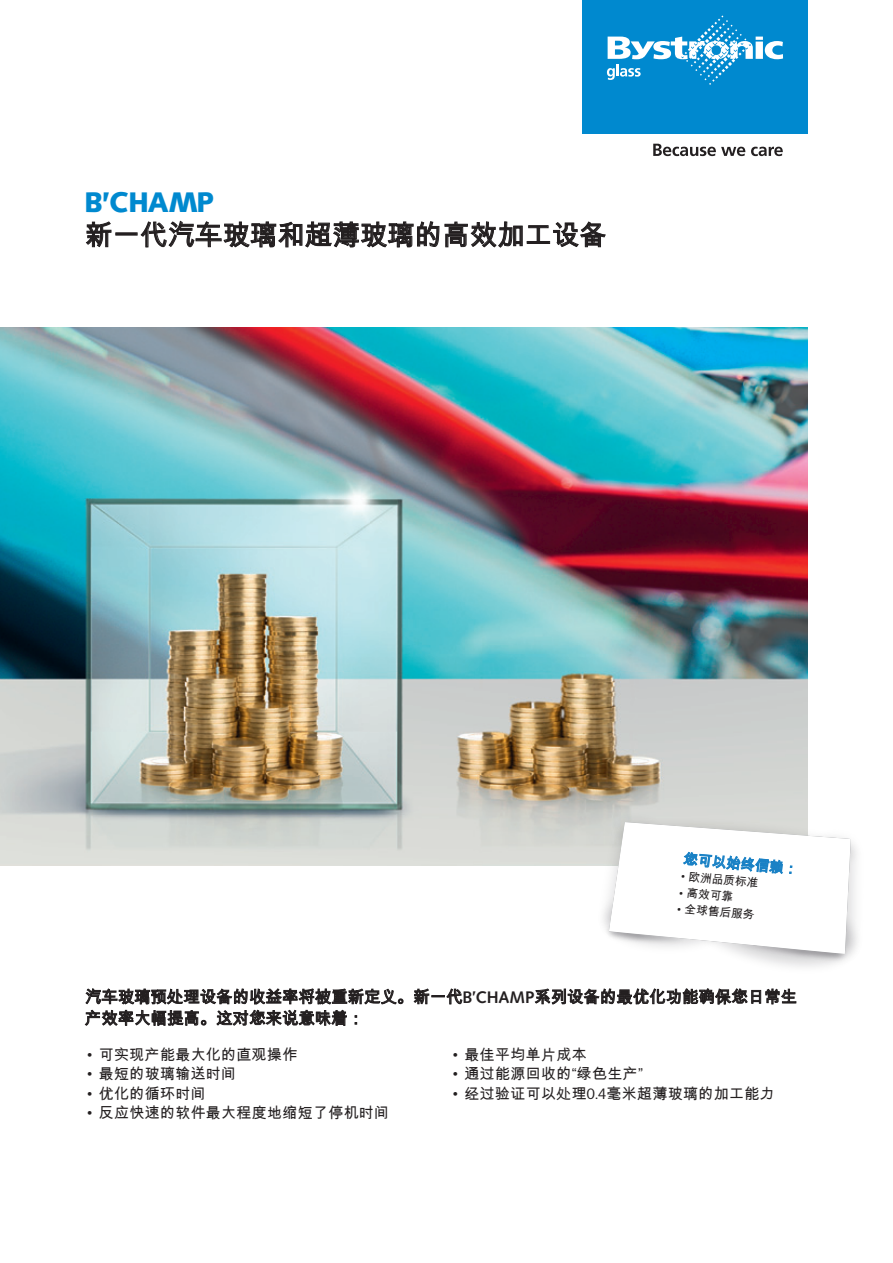
<style>
.page{position:relative;width:893px;height:1263px;background:#fff}
.page>*{position:absolute;margin:0;border:0;box-sizing:border-box;transform-origin:0 0}
.t1{font:27.75px "Arial Unicode MS";color:#231f20}
.t2{font:900 27.75px "Synthese BSK";letter-spacing:.02em;color:#0089cf}
.t3{font:16.5px/21.5px "Arial Unicode MS";letter-spacing:.005em;color:#231f20}
.t4{font:15px "Arial Unicode MS";letter-spacing:.02em;color:#231f20}
.t5{font:14.4px "Arial Unicode MS";color:#1981c5}
.t6{font:11.7px "Arial Unicode MS";color:#231f20}
.s1{font-family:"Syntax LT Std";font-size:8.1px}
.s2{font-family:"Synthese BSK";font-weight:700}
.s3{font-family:"Synthese BSK"}
</style>
<div class="page">
<img style="left:0;top:327px;width:808px;height:538px">
<div style="left:583px;top:0;width:225px;height:133px;background:#0089cf"></div>
<svg style="left:607px;top:15px;width:176px;height:70px"></svg>
<svg style="left:653px;top:144px;width:92px;height:12px"></svg>
<svg style="left:751px;top:147px;width:32px;height:9px"></svg>
<svg style="left:86px;top:221px;width:26px;height:26px"></svg>
<svg style="left:140px;top:220px;width:466px;height:28px"></svg>
<svg style="left:86px;top:988px;width:317px;height:16px"></svg>
<svg style="left:414px;top:989px;width:48px;height:15px"></svg>
<svg style="left:535px;top:988px;width:261px;height:17px"></svg>
<svg style="left:85px;top:1010px;width:121px;height:16px"></svg>
<svg style="left:216px;top:1010px;width:131px;height:16px"></svg>
<div style="left:679px;top:802px;width:129px;height:20px;background:#d7d8d5"></div>
<img style="left:584px;top:799px;width:95px;height:104px">
<img style="left:795px;top:816px;width:62px;height:100px">
<svg style="left:609px;top:822px;width:242px;height:132px"></svg>
<p class="t2" style="left:85px;top:187px;width:130px">B’CHAMP</p>
<p class="t1" style="left:85px;top:215px;width:523px">新一代汽车玻璃和超薄玻璃的高效加工设备</p>
<p class="t5" style="left:684px;top:849px;width:117px;rotate:5deg">您可以始终信赖：</p>
<p class="t6" style="left:682px;top:868px;width:79px;rotate:5deg"><span class="s1">•</span> 欧洲品质标准</p>
<p class="t6" style="left:680px;top:884px;width:56px;rotate:5deg"><span class="s1">•</span> 高效可靠</p>
<p class="t6" style="left:678px;top:900px;width:79px;rotate:5deg"><span class="s1">•</span> 全球售后服务</p>
<p class="t3" style="left:85px;top:986px;width:713px">汽车玻璃预处理设备的收益率将被重新定义。新一代<span class="s2">B’CHAMP</span>系列设备的最优化功能确保您日常生产效率大幅提高。这对您来说意味着：</p>
<p class="t4" style="left:453px;top:1043px;width:135px">• 最佳平均单片成本</p>
<p class="t4" style="left:453px;top:1063px;width:192px">• 通过能源回收的“绿色生产”</p>
<p class="t4" style="left:453px;top:1082px;width:323px">• 经过验证可以处理<span class="s3">0.4</span>毫米超薄玻璃的加工能力</p>
<p class="t4" style="left:87px;top:1043px;width:212px">• 可实现产能最大化的直观操作</p>
<p class="t4" style="left:87px;top:1063px;width:151px">• 最短的玻璃输送时间</p>
<p class="t4" style="left:87px;top:1082px;width:120px">• 优化的循环时间</p>
<p class="t4" style="left:87px;top:1102px;width:304px">• 反应快速的软件最大程度地缩短了停机时间</p>
</div>
